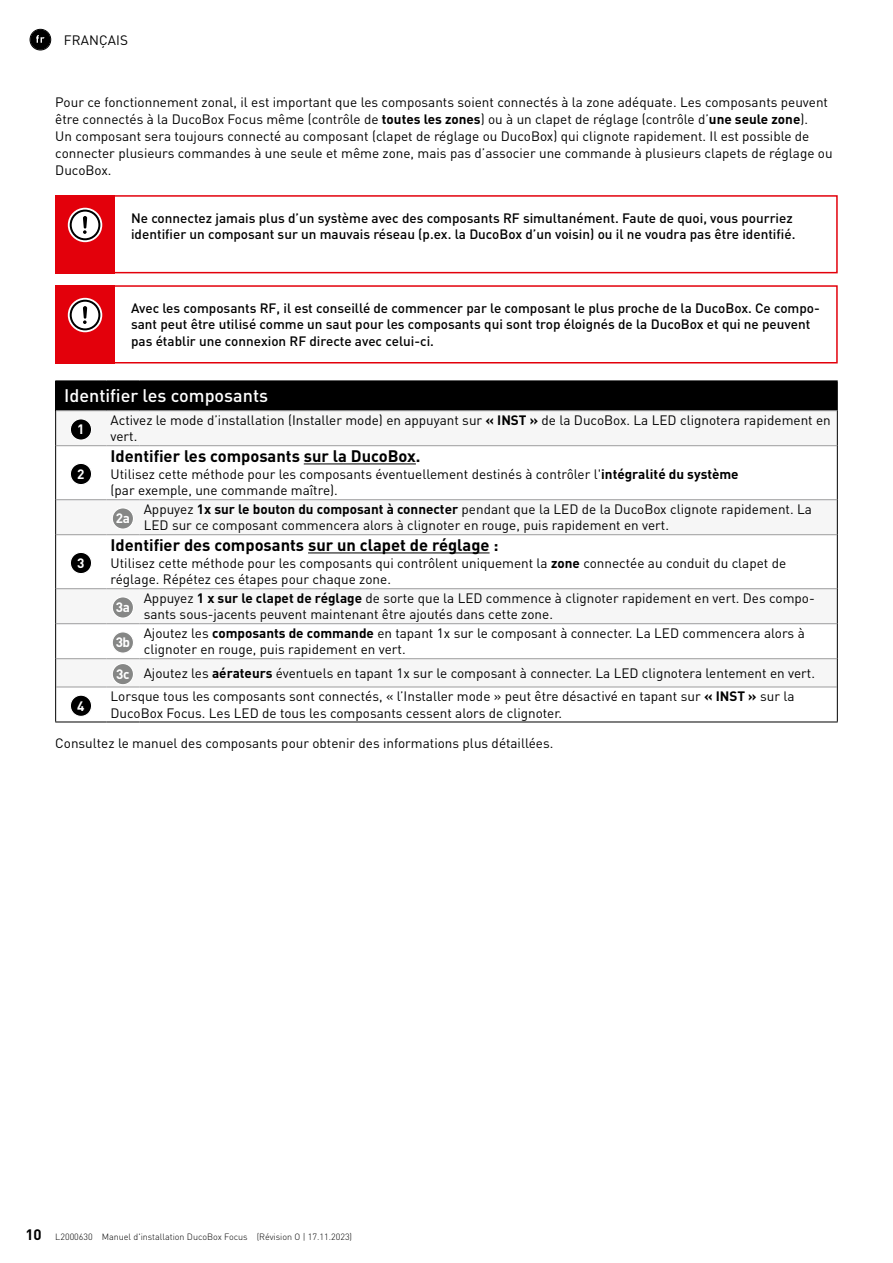
<style>
.page{position:relative;width:893px;height:1263px;background:#fff}
.page>*{position:absolute;margin:0;border:0;box-sizing:border-box;transform-origin:0 0}
.t1{font:500 18px "DINOT";color:#fff}
.t2{font:700 16.5px "DINOT";color:#000}
.t3{font:700 15px "DINOT";color:#000}
.t4{font:13.5px/16.8px "DINOT";color:#000}
.t5{font:500 13.5px/16.8px "DINOT";color:#000}
.t6{font:700 13.5px "DINOT";color:#fff}
.t7{font:300 9px "DINOT";color:#000}
.s1{font-weight:700}
.s2{font-weight:700;color:#fff}
</style>
<div class="page">
<div style="left:30px;top:30px;width:20px;height:20px;background:#000;border-radius:50%"></div>
<svg style="left:36px;top:35px;width:9px;height:8px"></svg>
<div style="left:30px;top:29px;width:21px;height:21px;border:1px solid #000;border-radius:50%"></div>
<div style="left:55px;top:195px;width:60px;height:78px;background:#e3000b"></div>
<svg style="left:68px;top:208px;width:34px;height:34px"></svg>
<div style="left:70px;top:210px;width:30px;height:30px;border:2px solid #000;border-radius:50%"></div>
<svg style="left:83px;top:216px;width:4px;height:18px"></svg>
<div style="left:55px;top:195px;width:783px;height:78px;border:2px solid #e3000b"></div>
<div style="left:55px;top:285px;width:60px;height:78px;background:#e3000b"></div>
<svg style="left:68px;top:298px;width:34px;height:34px"></svg>
<div style="left:70px;top:300px;width:30px;height:30px;border:2px solid #000;border-radius:50%"></div>
<svg style="left:83px;top:306px;width:4px;height:18px"></svg>
<div style="left:55px;top:285px;width:783px;height:78px;border:2px solid #e3000b"></div>
<div style="left:56px;top:381px;width:781px;height:30px;background:#000"></div>
<svg style="left:56px;top:446px;width:781px;height:276px"></svg>
<hr style="left:55px;top:380px;width:51px;height:1px;background:#000">
<hr style="left:55px;top:381px;width:1px;height:30px;background:#000">
<hr style="left:106px;top:380px;width:33px;height:1px;background:#000">
<hr style="left:139px;top:380px;width:699px;height:1px;background:#000">
<hr style="left:837px;top:381px;width:1px;height:30px;background:#000">
<hr style="left:55px;top:411px;width:1px;height:35px;background:#000">
<hr style="left:837px;top:411px;width:1px;height:35px;background:#000">
<hr style="left:55px;top:446px;width:1px;height:54px;background:#000">
<hr style="left:837px;top:446px;width:1px;height:54px;background:#000">
<hr style="left:55px;top:500px;width:1px;height:35px;background:#000">
<hr style="left:837px;top:500px;width:1px;height:35px;background:#000">
<hr style="left:55px;top:535px;width:1px;height:54px;background:#000">
<hr style="left:837px;top:535px;width:1px;height:54px;background:#000">
<hr style="left:55px;top:589px;width:1px;height:35px;background:#000">
<hr style="left:837px;top:589px;width:1px;height:35px;background:#000">
<hr style="left:55px;top:624px;width:1px;height:35px;background:#000">
<hr style="left:837px;top:624px;width:1px;height:35px;background:#000">
<svg style="left:55px;top:659px;width:1px;height:28px"></svg>
<svg style="left:837px;top:659px;width:1px;height:28px"></svg>
<hr style="left:55px;top:687px;width:1px;height:35px;background:#000">
<hr style="left:837px;top:687px;width:1px;height:35px;background:#000">
<hr style="left:55px;top:722px;width:51px;height:1px;background:#000">
<hr style="left:106px;top:722px;width:33px;height:1px;background:#000">
<hr style="left:139px;top:722px;width:699px;height:1px;background:#000">
<hr style="left:56px;top:410px;width:50px;height:1px;background:#9c9c9d">
<hr style="left:106px;top:410px;width:33px;height:1px;background:#9c9c9d">
<hr style="left:139px;top:410px;width:698px;height:1px;background:#9c9c9d">
<hr style="left:56px;top:445px;width:50px;height:1px;background:#9c9c9d">
<hr style="left:106px;top:445px;width:33px;height:1px;background:#9c9c9d">
<hr style="left:139px;top:445px;width:698px;height:1px;background:#9c9c9d">
<hr style="left:56px;top:499px;width:50px;height:1px;background:#9c9c9d">
<hr style="left:106px;top:499px;width:33px;height:1px;background:#9c9c9d">
<hr style="left:139px;top:499px;width:698px;height:1px;background:#9c9c9d">
<hr style="left:56px;top:534px;width:50px;height:1px;background:#9c9c9d">
<hr style="left:106px;top:534px;width:33px;height:1px;background:#9c9c9d">
<hr style="left:139px;top:534px;width:698px;height:1px;background:#9c9c9d">
<hr style="left:56px;top:588px;width:50px;height:1px;background:#9c9c9d">
<hr style="left:106px;top:588px;width:33px;height:1px;background:#9c9c9d">
<hr style="left:139px;top:588px;width:698px;height:1px;background:#9c9c9d">
<hr style="left:56px;top:623px;width:50px;height:1px;background:#9c9c9d">
<hr style="left:106px;top:623px;width:33px;height:1px;background:#9c9c9d">
<hr style="left:139px;top:623px;width:698px;height:1px;background:#9c9c9d">
<hr style="left:56px;top:658px;width:50px;height:1px;background:#9c9c9d">
<hr style="left:106px;top:658px;width:33px;height:1px;background:#9c9c9d">
<hr style="left:139px;top:658px;width:698px;height:1px;background:#9c9c9d">
<hr style="left:56px;top:687px;width:50px;height:1px;background:#9c9c9d">
<hr style="left:106px;top:687px;width:33px;height:1px;background:#9c9c9d">
<hr style="left:139px;top:687px;width:698px;height:1px;background:#9c9c9d">
<div style="left:70px;top:419px;width:22px;height:21px;background:#000;border-radius:50%"></div>
<div style="left:70px;top:418px;width:22px;height:23px;border:1px solid #fff;border-radius:50%"></div>
<div style="left:70px;top:463px;width:22px;height:22px;background:#000;border-radius:50%"></div>
<div style="left:70px;top:463px;width:22px;height:22px;border:1px solid #fff;border-radius:50%"></div>
<hr style="left:304px;top:463px;width:112px;height:1px;background:#000">
<div style="left:112px;top:508px;width:21px;height:21px;background:#868786;border-radius:50%"></div>
<div style="left:112px;top:507px;width:22px;height:23px;border:1px solid #fff;border-radius:50%"></div>
<div style="left:70px;top:552px;width:22px;height:22px;background:#000;border-radius:50%"></div>
<div style="left:70px;top:552px;width:22px;height:22px;border:1px solid #fff;border-radius:50%"></div>
<hr style="left:308px;top:552px;width:182px;height:1px;background:#000">
<div style="left:112px;top:597px;width:21px;height:21px;background:#868786;border-radius:50%"></div>
<div style="left:112px;top:596px;width:22px;height:23px;border:1px solid #fff;border-radius:50%"></div>
<div style="left:112px;top:632px;width:21px;height:21px;background:#868786;border-radius:50%"></div>
<div style="left:112px;top:631px;width:22px;height:23px;border:1px solid #fff;border-radius:50%"></div>
<div style="left:112px;top:663px;width:21px;height:22px;background:#868786;border-radius:50%"></div>
<div style="left:112px;top:663px;width:22px;height:22px;border:1px solid #fff;border-radius:50%"></div>
<div style="left:70px;top:695px;width:22px;height:21px;background:#000;border-radius:50%"></div>
<div style="left:70px;top:695px;width:22px;height:22px;border:1px solid #fff;border-radius:50%"></div>
<p class="t4" style="left:64px;top:31px;width:66px">FRANÇAIS</p>
<p class="t4" style="left:55px;top:94px;width:779px">Pour ce fonctionnement zonal, il est important que les composants soient connectés à la zone adéquate. Les composants peuvent être connectés à la DucoBox Focus même (contrôle de <span class="s1">toutes les zones</span>) ou à un clapet de réglage (contrôle d’<span class="s1">une seule zone</span>).<br>Un composant sera toujours connecté au composant (clapet de réglage ou DucoBox) qui clignote rapidement. Il est possible de connecter plusieurs commandes à une seule et même zone, mais pas d’associer une commande à plusieurs clapets de réglage ou DucoBox.</p>
<p class="t5" style="left:131px;top:209px;width:666px">Ne connectez jamais plus d’un système avec des composants RF simultanément. Faute de quoi, vous pourriez identifier un composant sur un mauvais réseau (p.ex. la DucoBox d’un voisin) ou il ne voudra pas être identifié.</p>
<p class="t5" style="left:131px;top:299px;width:690px">Avec les composants RF, il est conseillé de commencer par le composant le plus proche de la DucoBox. Ce compo&shy;sant peut être utilisé comme un saut pour les composants qui sont trop éloignés de la DucoBox et qui ne peuvent pas établir une connexion RF directe avec celui-ci.</p>
<h1 class="t1" style="left:64px;top:383px;width:206px">Identifier les composants</h1>
<p class="t6" style="left:77px;top:420px;width:9px">1</p>
<p class="t4" style="left:111px;top:411px;width:722px">Activez le mode d’installation (Installer mode) en appuyant sur <span class="s1">« INST »</span> de la DucoBox. La LED clignotera rapidement en vert.</p>
<p class="t6" style="left:77px;top:465px;width:9px">2</p>
<p class="t2" style="left:111px;top:444px;width:312px">Identifier les composants sur la DucoBox.</p>
<p class="t4" style="left:111px;top:465px;width:630px">Utilisez cette méthode pour les composants éventuellement destinés à contrôler l'<span class="s1">intégralité du système </span>(par exemple, une commande maître).</p>
<p class="t6" style="left:116px;top:509px;width:16px">2a</p>
<p class="t4" style="left:144px;top:500px;width:670px">Appuyez <span class="s1">1x sur le bouton du composant à connecter</span> pendant que la LED de la DucoBox clignote rapidement. La<br>LED sur ce composant commencera alors à clignoter en rouge, puis rapidement en vert.</p>
<p class="t6" style="left:77px;top:554px;width:9px">3</p>
<p class="t2" style="left:111px;top:533px;width:389px">Identifier des composants sur un clapet de réglage :</p>
<p class="t4" style="left:111px;top:554px;width:677px">Utilisez cette méthode pour les composants qui contrôlent uniquement la <span class="s1">zone</span> connectée au conduit du clapet de réglage. Répétez ces étapes pour chaque zone.</p>
<p class="t6" style="left:116px;top:598px;width:16px">3a</p>
<p class="t4" style="left:144px;top:589px;width:673px">Appuyez <span class="s1">1 x sur le clapet de réglage</span> de sorte que la LED commence à clignoter rapidement en vert. Des compo&shy;sants sous-jacents peuvent maintenant être ajoutés dans cette zone.</p>
<p class="t6" style="left:116px;top:633px;width:16px">3b</p>
<p class="t4" style="left:144px;top:624px;width:663px">Ajoutez les <span class="s1">composants de commande</span> en tapant 1x sur le composant à connecter. La LED commencera alors à clignoter en rouge, puis rapidement en vert.</p>
<p class="t4" style="left:116px;top:664px;width:698px"><span class="s2">3c</span> Ajoutez les <span class="s1">aérateurs</span> éventuels en tapant 1x sur le composant à connecter. La LED clignotera lentement en vert.</p>
<p class="t6" style="left:77px;top:696px;width:9px">4</p>
<p class="t4" style="left:111px;top:687px;width:685px">Lorsque tous les composants sont connectés, « l’Installer mode » peut être désactivé en tapant sur <span class="s1">« INST »</span> sur la<br>DucoBox Focus. Les LED de tous les composants cessent alors de clignoter.</p>
<p class="t4" style="left:55px;top:734px;width:497px">Consultez le manuel des composants pour obtenir des informations plus détaillées.</p>
<p class="t3" style="left:26px;top:1224px;width:18px">10</p>
<p class="t7" style="left:55px;top:1230px;width:298px">L2000630 Manuel d'installation DucoBox Focus (Révision O | 17.11.2023)</p>
</div>
